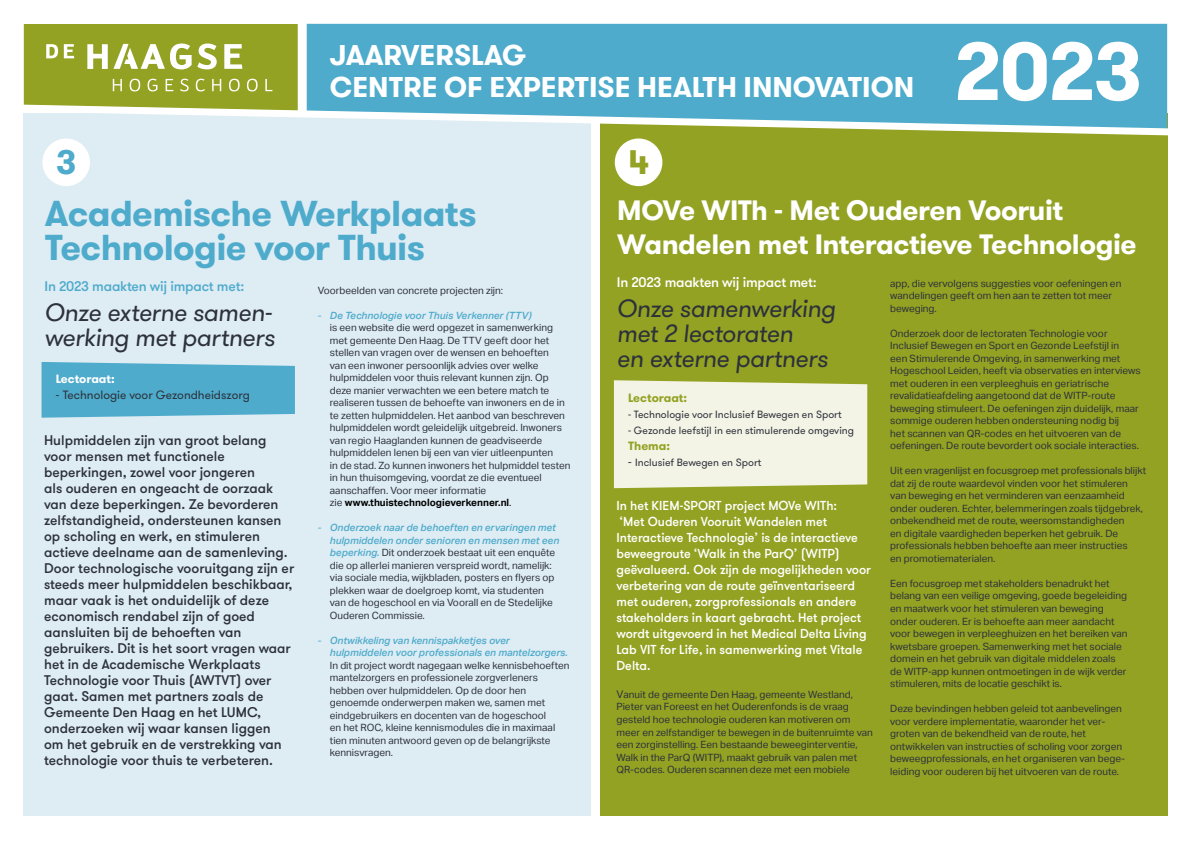
<style>
.page{position:relative;width:1191px;height:842px;background:#fff}
.page>*{position:absolute;margin:0;border:0;box-sizing:border-box;transform-origin:0 0}
.heading_1{font:700 36px "GT Walsheim Pro";letter-spacing:-.02em;color:#4eabcb}
.heading_1-2{font:700 34px "GT Walsheim Pro";color:#93a223}
.heading_1-3{font:700 34px "GT Walsheim Pro";color:#4eabcb}
.body{font:700 28.6px "GT Walsheim Pro";color:#fff}
.heading_1-4{font:700 28px/34px "GT Walsheim Pro";letter-spacing:-.015em;color:#fff}
.heading_2{font:italic 25px/25px "GT Walsheim Pro";letter-spacing:-.02em;color:#2d313b}
.body-2{font:500 14px/16px "GT Walsheim Pro";color:#2d313b}
.body-3{font:500 14px "GT Walsheim Pro";letter-spacing:-.015em;color:#fff}
.body-4{font:500 14px "GT Walsheim Pro";letter-spacing:-.015em;color:#4eabcb}
.body-5{font:500 13px/16px "GT Walsheim Pro";color:#fff}
.body-6{font:12px "GT Walsheim Pro";color:#2d313b}
.body-7{font:700 12px "GT Walsheim Pro";color:#93a223}
.body-8{font:700 12px "GT Walsheim Pro";color:#fff}
.body-9{font:10.5px "GT Walsheim Pro";color:#2d313b}
.body-10{font:10px/12.5px "Aktiv Grotesk";color:#2d313b}
.s1{color:#4eabcb}
.s2{font-weight:500;font-style:italic;color:#4eabcb}
.s3{font-weight:700;color:#000}
.s4{color:#000}
.s5{font-size:12px}
.s6{font-size:10.5px}
</style>
<div class="page">
<div style="left:24px;top:113px;width:567px;height:703px;background:#deecf4"></div>
<div style="left:600px;top:113px;width:567px;height:703px;background:#93a223"></div>
<div style="left:307px;top:24px;width:860px;height:77px;background:#4eabcb"></div>
<svg style="left:958px;top:42px;width:180px;height:59px"></svg>
<svg style="left:23px;top:101px;width:1145px;height:38px"></svg>
<svg style="left:24px;top:24px;width:274px;height:87px;background:#a2af42"></svg>
<div style="left:614px;top:380px;width:253px;height:108px;background:#f4f4e6"></div>
<div style="left:615px;top:138px;width:47px;height:48px;background:#fff;border-radius:50%"></div>
<svg style="left:42px;top:362px;width:253px;height:56px;background:#58afce"></svg>
<div style="left:42px;top:138px;width:48px;height:48px;background:#fff;border-radius:50%"></div>
<p class="heading_1-3" style="left:56px;top:140px;width:22px">3</p>
<p class="body" style="left:330px;top:37px;width:197px">JAARVERSLAG</p>
<p class="body" style="left:330px;top:69px;width:586px">CENTRE OF EXPERTISE HEALTH INNOVATION</p>
<p class="heading_1-2" style="left:628px;top:140px;width:22px">4</p>
<p class="heading_1" style="left:45px;top:190px;width:433px">Academische Werkplaats</p>
<p class="heading_1" style="left:45px;top:224px;width:382px">Technologie voor Thuis</p>
<p class="body-4" style="left:45px;top:278px;width:201px">In 2023 maakten wij impact met:</p>
<p class="heading_2" style="left:45px;top:301px;width:232px">Onze externe samen&shy;werking met partners</p>
<p class="body-8" style="left:56px;top:371px;width:61px">Lectoraat:</p>
<p class="body-6" style="left:56px;top:388px;width:196px">- Technologie voor Gezondheidszorg</p>
<p class="body-10" style="left:318px;top:284px;width:187px">Voorbeelden van concrete projecten zijn:</p>
<p class="body-10" style="left:330px;top:309px;width:242px;text-indent:-12px"><span class="s1">-</span> <span class="s2">De Technologie voor Thuis Verkenner (TTV)<br></span>is een website die werd opgezet in samenwerking met gemeente Den Haag. De TTV geeft door het stellen van vragen over de wensen en behoeften<br>van een inwoner persoonlijk advies over welke hulpmiddelen voor thuis relevant kunnen zijn. Op deze manier verwachten we een betere match te realiseren tussen de behoefte van inwoners en de in te zetten hulpmiddelen. Het aanbod van beschreven hulpmiddelen wordt geleidelijk uitgebreid. Inwoners van regio Haaglanden kunnen de geadviseerde hulpmiddelen lenen bij een van vier uitleenpunten<br>in de stad. Zo kunnen inwoners het hulpmiddel testen in hun thuisomgeving, voordat ze die eventueel aanschaffen. Voor meer informatie<br>zie <span class="s3">www.thuistechnologieverkenner.nl</span><span class="s4">.</span></p>
<p class="body-10" style="left:330px;top:521px;width:231px;text-indent:-12px"><span class="s1">-</span> <span class="s2">Onderzoek naar de behoeften en ervaringen met hulpmiddelen onder senioren en mensen met een beperking.</span> Dit onderzoek bestaat uit een enquête die op allerlei manieren verspreid wordt, namelijk: via sociale media, wijkbladen, posters en flyers op plekken waar de doelgroep komt, via studenten van de hogeschool en via Voorall en de Stedelijke Ouderen Commissie.</p>
<p class="body-10" style="left:330px;top:634px;width:241px;text-indent:-12px"><span class="s1">-</span> <span class="s2">Ontwikkeling van kennispakketjes over hulpmiddelen voor professionals en mantelzorgers.<br></span>In dit project wordt nagegaan welke kennisbehoeften mantelzorgers en professionele zorgverleners hebben over hulpmiddelen. Op de door hen genoemde onderwerpen maken we, samen met eindgebruikers en docenten van de hogeschool<br>en het ROC, kleine kennismodules die in maximaal tien minuten antwoord geven op de belangrijkste kennisvragen.</p>
<p class="body-2" style="left:44px;top:433px;width:252px">Hulpmiddelen zijn van groot belang voor mensen met functionele beperkingen, zowel voor jongeren<br>als ouderen en ongeacht de oorzaak van deze beperkingen. Ze bevorderen zelfstandigheid, ondersteunen kansen op scholing en werk, en stimuleren actieve deelname aan de samenleving.<br>Door technologische vooruitgang zijn er steeds meer hulpmiddelen beschikbaar, maar vaak is het onduidelijk of deze economisch rendabel zijn of goed aansluiten bij de behoeften van gebruikers. Dit is het soort vragen waar het in de Academische Werkplaats Technologie voor Thuis (AWTVT) over gaat. Samen met partners zoals de Gemeente Den Haag en het LUMC, onderzoeken wij waar kansen liggen<br>om het gebruik en de verstrekking van technologie voor thuis te verbeteren.</p>
<p class="heading_1-4" style="left:617px;top:194px;width:521px">MOVe WITh - Met Ouderen Vooruit<br>Wandelen met Interactieve Technologie</p>
<p class="body-3" style="left:617px;top:273px;width:201px">In 2023 maakten wij impact met:</p>
<p class="heading_2" style="left:617px;top:296px;width:220px">Onze samenwerking met 2 lectoraten<br>en externe partners</p>
<p class="body-7" style="left:628px;top:390px;width:61px">Lectoraat:</p>
<p class="body-9" style="left:628px;top:407px;width:215px">- Technologie voor Inclusief Bewegen en Sport</p>
<p class="body-9" style="left:628px;top:423px;width:227px">- Gezonde leefstijl in een stimulerende omgeving</p>
<p class="body-7" style="left:628px;top:438px;width:43px">Thema:</p>
<p class="body-9" style="left:628px;top:455px;width:135px"><span class="s5">-</span> Inclusief Bewegen en Sport</p>
<p class="body-10" style="left:890px;top:277px;width:233px">app, die vervolgens suggesties voor oefeningen en wandelingen geeft om hen aan te zetten tot meer beweging.</p>
<p class="body-10" style="left:890px;top:327px;width:252px">Onderzoek door de lectoraten Technologie voor Inclusief Bewegen en Sport en Gezonde Leefstijl in<br>een Stimulerende Omgeving, in samenwerking met Hogeschool Leiden, heeft via observaties en interviews met ouderen in een verpleeghuis en geriatrische revalidatieafdeling aangetoond dat de WITP-route beweging stimuleert. De oefeningen zijn duidelijk, maar sommige ouderen hebben ondersteuning nodig bij<br>het scannen van QR-codes en het uitvoeren van de oefeningen. De route bevordert ook sociale interacties.</p>
<p class="body-10" style="left:890px;top:465px;width:257px">Uit een vragenlijst en focusgroep met professionals blijkt dat zij de route waardevol vinden voor het stimuleren van beweging en het verminderen van eenzaamheid onder ouderen. Echter, belemmeringen zoals tijdgebrek, onbekendheid met de route, weersomstandigheden<br>en digitale vaardigheden beperken het gebruik. De professionals hebben behoefte aan meer instructies<br>en promotiematerialen.</p>
<p class="body-10" style="left:890px;top:577px;width:239px">Een focusgroep met stakeholders benadrukt het belang van een veilige omgeving, goede begeleiding en maatwerk voor het stimuleren van beweging onder ouderen. Er is behoefte aan meer aandacht voor bewegen in verpleeghuizen en het bereiken van kwetsbare groepen. Samenwerking met het sociale domein en het gebruik van digitale middelen zoals de WITP-app kunnen ontmoetingen in de wijk verder stimuleren, mits de locatie geschikt is.</p>
<p class="body-10" style="left:890px;top:702px;width:236px">Deze bevindingen hebben geleid tot aanbevelingen voor verdere implementatie, waaronder het ver&shy;groten van de bekendheid van de route, het ontwikkelen van instructies of scholing voor zorgen beweegprofessionals, en het organiseren van bege&shy;leiding voor ouderen bij het uitvoeren van de route.</p>
<p class="body-5" style="left:616px;top:498px;width:256px">In het KIEM-SPORT project MOVe WITh:<br>‘Met Ouderen Vooruit Wandelen met Interactieve Technologie’ is de interactieve beweegroute ‘Walk in the ParQ’ (WITP) geëvalueerd. Ook zijn de mogelijkheden voor verbetering van de route geïnventariseerd met ouderen, zorgprofessionals en andere stakeholders in kaart gebracht. Het project wordt uitgevoerd in het Medical Delta Living Lab VIT for Life, in samenwerking met Vitale Delta.</p>
<p class="body-10" style="left:616px;top:688px;width:258px"><span class="s6">V</span>anuit de gemeente Den Haag, gemeente Westland, Pieter van Foreest en het Ouderenfonds is de vraag gesteld hoe technologie ouderen kan motiveren om meer en zelfstandiger te bewegen in de buitenruimte van een zorginstelling. Een bestaande beweeginterventie, Walk in the ParQ (WITP), maakt gebruik van palen met QR-codes. Ouderen scannen deze met een mobiele</p>
</div>
